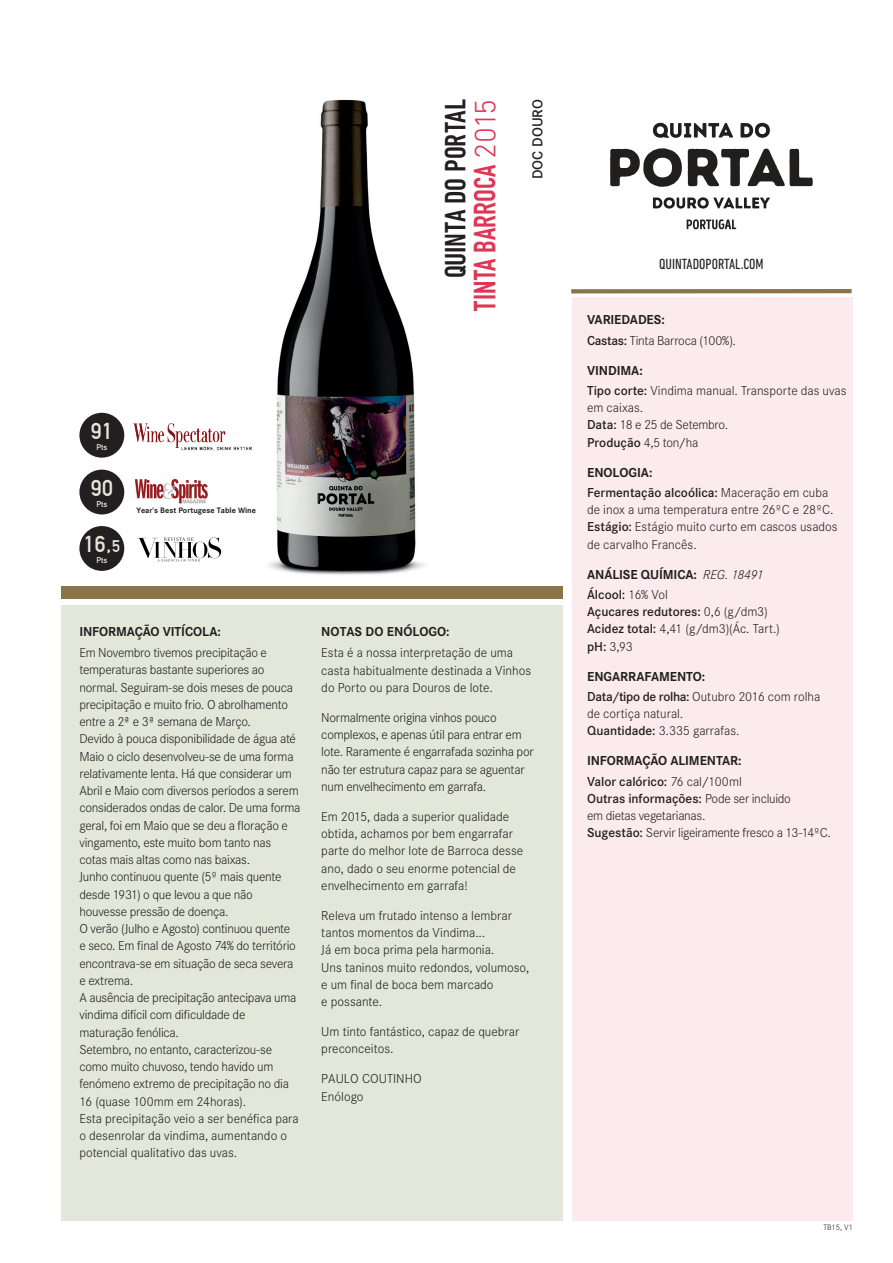
<style>
.page{position:relative;width:893px;height:1263px;background:#fff}
.page>*{position:absolute;margin:0;border:0;box-sizing:border-box;transform-origin:0 0}
.t1{font:700 30px "DIN Condensed";letter-spacing:.005em;color:#de3756}
.t2{font:500 condensed 30px "DIN Next LT Pro";letter-spacing:-.005em;color:#231f20}
.t3{font:700 22.5px "DIN Alternate";color:#e3e7d9}
.t4{font:condensed 15px "DIN Next LT Pro";color:#231f20}
.t5{font:600 15px "Corporate S";color:#231f20}
.t6{font:300 13.5px/17.2px "Corporate S";letter-spacing:-.015em;color:#231f20}
.t7{font:700 13.5px/20.2px "Corporate S";letter-spacing:-.005em;color:#231f20}
.t8{font:600 13.5px/20.2px "Corporate S";color:#231f20}
.t9{font:700 8.25px "Corporate S";color:#231f20}
.t10{font:300 8.25px "Corporate S";color:#231f20}
.t11{font:700 8.1px "DIN Alternate";color:#e3e7d9}
.s1{font-family:"DIN Next LT Pro";font-weight:300}
.s2{font-size:16.5px}
.s3{font-weight:700}
.s4{font-weight:600}
.s5{font-weight:300}
.s6{font-weight:300;font-style:italic}
</style>
<div class="page">
<img style="left:268px;top:99px;width:157px;height:476px">
<div style="left:61px;top:605px;width:502px;height:615px;background:#e3e7d9"></div>
<div style="left:573px;top:297px;width:280px;height:923px;background:#fbebee"></div>
<svg style="left:653px;top:197px;width:117px;height:12px"></svg>
<svg style="left:610px;top:148px;width:72px;height:39px"></svg>
<svg style="left:688px;top:148px;width:125px;height:38px"></svg>
<svg style="left:653px;top:123px;width:80px;height:15px"></svg>
<svg style="left:740px;top:123px;width:30px;height:15px"></svg>
<svg style="left:687px;top:219px;width:49px;height:10px"></svg>
<svg style="left:571px;top:289px;width:281px;height:4px"></svg>
<div style="left:61px;top:586px;width:502px;height:12px;background:#8b734a"></div>
<div style="left:79px;top:413px;width:45px;height:45px;background:#231f20;border-radius:50%"></div>
<img style="left:133px;top:423px;width:119px;height:28px">
<div style="left:79px;top:470px;width:45px;height:44px;background:#231f20;border-radius:50%"></div>
<img style="left:134px;top:478px;width:74px;height:26px">
<svg style="left:136px;top:537px;width:85px;height:24px"></svg>
<div style="left:79px;top:526px;width:45px;height:45px;background:#231f20;border-radius:50%"></div>
<h1 class="t2" style="left:438px;top:278px;width:181px;rotate:-90deg">QUINTA DO PORTAL</h1>
<h1 class="t1" style="left:467px;top:311px;width:213px;rotate:-90deg">TINTA BARROCA <span class="s1">2015</span></h1>
<p class="t5" style="left:529px;top:179px;width:81px;rotate:-90deg">DOC DOURO</p>
<h2 class="t3" style="left:91px;top:414px;width:24px">91</h2>
<p class="t11" style="left:96px;top:441px;width:13px">Pts</p>
<h2 class="t3" style="left:91px;top:471px;width:24px">90</h2>
<p class="t11" style="left:96px;top:498px;width:13px">Pts</p>
<h2 class="t3" style="left:84px;top:527px;width:38px">16,<span class="s2">5</span></h2>
<p class="t11" style="left:96px;top:554px;width:13px">Pts</p>
<p class="t9" style="left:136px;top:506px;width:121px">Year’s Best Portugese Table Wine</p>
<p class="t7" style="left:79px;top:621px;width:143px">INFORMAÇÃO VITÍCOLA:</p>
<p class="t6" style="left:79px;top:644px;width:223px">Em Novembro tivemos precipitação e temperaturas bastante superiores ao normal. Seguiram-se dois meses de pouca precipitação e muito frio. O abrolhamento entre a 2ª e 3ª semana de Março.<br>Devido à pouca disponibilidade de água até Maio o ciclo desenvolveu-se de uma forma relativamente lenta. Há que considerar um Abril e Maio com diversos períodos a serem considerados ondas de calor. De uma forma geral, foi em Maio que se deu a floração e vingamento, este muito bom tanto nas cotas mais altas como nas baixas.<br>Junho continuou quente (5º mais quente desde 1931) o que levou a que não houvesse pressão de doença.<br>O verão (Julho e Agosto) continuou quente<br>e seco. Em final de Agosto 74% do território encontrava-se em situação de seca severa e extrema.<br>A ausência de precipitação antecipava uma vindima difícil com dificuldade de maturação fenólica.<br>Setembro, no entanto, caracterizou-se como muito chuvoso, tendo havido um fenómeno extremo de precipitação no dia 16 (quase 100mm em 24horas).<br>Esta precipitação veio a ser benéfica para o desenrolar da vindima, aumentando o potencial qualitativo das uvas.</p>
<p class="t7" style="left:321px;top:621px;width:130px">NOTAS DO ENÓLOGO:</p>
<p class="t6" style="left:321px;top:644px;width:211px">Esta é a nossa interpretação de uma casta habitualmente destinada a Vinhos do Porto ou para Douros de lote.</p>
<p class="t6" style="left:321px;top:709px;width:214px">Normalmente origina vinhos pouco complexos, e apenas útil para entrar em lote. Raramente é engarrafada sozinha por não ter estrutura capaz para se aguentar num envelhecimento em garrafa.</p>
<p class="t6" style="left:321px;top:808px;width:203px">Em 2015, dada a superior qualidade obtida, achamos por bem engarrafar parte do melhor lote de Barroca desse ano, dado o seu enorme potencial de envelhecimento em garrafa!</p>
<p class="t6" style="left:321px;top:907px;width:210px">Releva um frutado intenso a lembrar tantos momentos da Vindima...<br>Já em boca prima pela harmonia.<br>Uns taninos muito redondos, volumoso, e um final de boca bem marcado<br>e possante.</p>
<p class="t6" style="left:321px;top:1023px;width:199px">Um tinto fantástico, capaz de quebrar preconceitos.</p>
<p class="t6" style="left:321px;top:1070px;width:102px">PAULO COUTINHO<br>Enólogo</p>
<p class="t4" style="left:659px;top:255px;width:106px">QUINTADOPORTAL.COM</p>
<p class="t6" style="left:587px;top:310px;width:150px;line-height:20.2px"><span class="s3">VARIEDADES:<br></span><span class="s4">Castas:</span> Tinta Barroca (100%).</p>
<p class="t6" style="left:587px;top:360px;width:261px;line-height:20.2px"><span class="s3">VINDIMA:<br></span><span class="s4">Tipo corte:</span> Vindima manual. Transporte das uvas</p>
<p class="t6" style="left:587px;top:399px;width:143px">em caixas.<br><span class="s4">Data:</span> 18 e 25 de Setembro.<br><span class="s4">Produção</span> 4,5 ton/ha</p>
<p class="t8" style="left:587px;top:462px;width:243px"><span class="s3">ENOLOGIA:<br></span>Fermentação alcoólica: <span class="s5">Maceração em cuba</span></p>
<p class="t6" style="left:587px;top:501px;width:252px">de inox a uma temperatura entre 26ºC e 28ºC.<br><span class="s4">Estágio:</span> Estágio muito curto em cascos usados de carvalho Francês.</p>
<p class="t7" style="left:587px;top:564px;width:178px">ANÁLISE QUÍMICA: <span class="s6">REG. 18491<br></span><span class="s4">Álcool:</span> <span class="s5">16% Vol</span></p>
<p class="t6" style="left:587px;top:603px;width:194px"><span class="s4">Açucares redutores:</span> 0,6 (g/dm3)<br><span class="s4">Acidez total:</span> 4,41 (g/dm3)(Ác. Tart.) <span class="s4">pH:</span> 3,93</p>
<p class="t6" style="left:587px;top:666px;width:235px;line-height:20.2px"><span class="s3">ENGARRAFAMENTO:<br></span><span class="s4">Data/tipo de rolha:</span> Outubro 2016 com rolha</p>
<p class="t6" style="left:587px;top:705px;width:154px">de cortiça natural.<br><span class="s4">Quantidade:</span> 3.335 garrafas.</p>
<p class="t7" style="left:587px;top:751px;width:156px">INFORMAÇÃO ALIMENTAR:<br><span class="s4">Valor calórico:</span> <span class="s5">76 cal/100ml</span></p>
<p class="t6" style="left:587px;top:790px;width:245px"><span class="s4">Outras informações:</span> Pode ser incluido<br>em dietas vegetarianas.<br><span class="s4">Sugestão:</span> Servir ligeiramente fresco a 13-14ºC.</p>
<p class="t10" style="left:823px;top:1223px;width:31px">TB15, V1</p>
</div>
